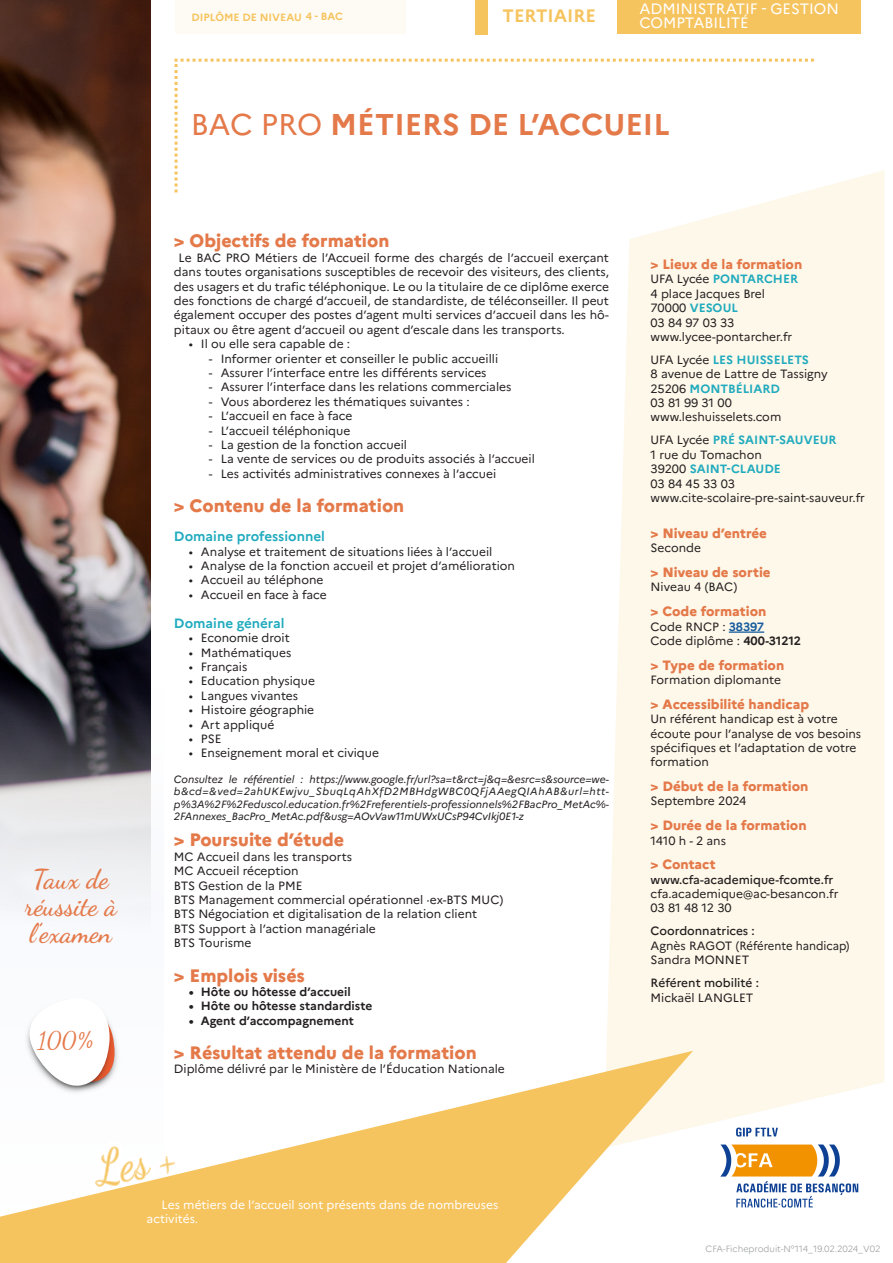
<style>
.page{position:relative;width:893px;height:1263px;background:#fff}
.page>*{position:absolute;margin:0;border:0;box-sizing:border-box;transform-origin:0 0}
.Titre-FO{font:700 30px "Marianne";color:#e4794a}
.t1{font:27px/27px "Dancing Script";color:#e4794a}
.métier{font:24px "Dancing Script";color:#e4794a}
.TITRE_criteres_ORANGE{font:800 18px "Marianne";color:#e4794a}
.référentiel_de_formation{font:800 18px "Marianne";color:#e4794a}
.t2{font:700 18px "Marianne";color:#f6c45f}
.Domaine-Secteur{font:15px "Marianne";color:#fff}
.ONGLET_Critères{font:800 13.5px "Marianne";color:#e4794a}
.SOUS-TITRE_standard_BLEU{font:700 13.5px "Marianne";color:#21abbe}
.TEXTE_STANDARD{font:12px/14.4px "Marianne";color:#231f20;text-align:justify}
.ONGLET_Texte{font:12px/14.4px "Marianne";color:#231f20}
.t3{font:700 12px "Marianne";color:#231f20}
.ONGLET_Texte-2{font:500 12px "Marianne";color:#231f20}
.t4{font:12px/14.4px "Marianne";color:#fff}
.référentiel_de_formation-2{font:italic 10.5px/12.6px "Marianne";color:#231f20;text-align:justify}
.Domaine-Secteur-2{font:700 10.5px "Marianne";color:#f6c45f}
.t5{font:300 9px "Marianne";color:#95979a}
.s1{font-weight:400}
.s2{font-weight:700;color:#21abbe}
.s3{font-weight:700;color:#175d9e}
.s4{font-weight:700}
</style>
<div class="page">
<img style="left:0;top:0;width:151px;height:573px">
<svg style="left:0;top:573px;width:151px;height:345px;background:#919096"></svg>
<img style="left:720px;top:1148px;width:139px;height:60px">
<svg style="left:607px;top:170px;width:277px;height:978px;background:#fef8eb"></svg>
<svg style="left:0;top:1051px;width:693px;height:212px;fill:#f6c45f"></svg>
<div style="left:607px;top:0;width:254px;height:34px;background:#f6c45f"></div>
<div style="left:175px;top:0;width:230px;height:34px;background:#fefbf4"></div>
<svg style="left:175px;top:59px;width:639px;height:133px"></svg>
<img style="left:21px;top:1026px;width:8px;height:71px">
<svg style="left:29px;top:1015px;width:170px;height:186px"></svg>
<div style="left:482px;top:0;width:135px;height:35px;background:#fff"></div>
<div style="left:475px;top:0;width:13px;height:35px;background:#f6c45f"></div>
<hr style="left:729px;top:631px;width:35px;height:2px;background:#175d9e">
<h2 class="t1" style="left:25px;top:864px;width:93px">Taux de réussite à l’examen</h2>
<p class="métier" style="left:38px;top:1022px;width:57px">100%</p>
<p class="Domaine-Secteur-2" style="left:192px;top:10px;width:153px">DIPLÔME DE NIVEAU 4 - BAC</p>
<h3 class="t2" style="left:503px;top:5px;width:95px">TERTIAIRE</h3>
<p class="Domaine-Secteur" style="left:639px;top:0;width:201px">ADMINISTRATIF - GESTION</p>
<p class="Domaine-Secteur" style="left:639px;top:14px;width:111px">COMPTABILITÉ</p>
<p class="Titre-FO" style="left:191px;top:106px;width:480px"><span class="s1">BAC PRO</span> MÉTIERS DE L’ACCUEIL</p>
<p class="TITRE_criteres_ORANGE" style="left:174px;top:230px;width:217px">&gt; Objectifs de formation</p>
<p class="TEXTE_STANDARD" style="left:174px;top:250px;width:437px;text-indent:5px">Le BAC PRO Métiers de l’Accueil forme des chargés de l’accueil exerçant dans toutes organisations susceptibles de recevoir des visiteurs, des clients, des usagers et du trafic téléphonique. Le ou la titulaire de ce diplôme exerce des fonctions de chargé d’accueil, de standardiste, de téléconseiller. Il peut également occuper des postes d’agent multi services d’accueil dans les hô&shy;pitaux ou être agent d’accueil ou agent d’escale dans les transports.</p>
<p class="TEXTE_STANDARD" style="left:189px;top:337px;width:163px">• Il ou elle sera capable de :</p>
<p class="TEXTE_STANDARD" style="left:209px;top:351px;width:291px">- Informer orienter et conseiller le public accueilli</p>
<p class="TEXTE_STANDARD" style="left:209px;top:365px;width:279px">- Assurer l’interface entre les différents services</p>
<p class="TEXTE_STANDARD" style="left:209px;top:380px;width:304px">- Assurer l’interface dans les relations commerciales</p>
<p class="TEXTE_STANDARD" style="left:209px;top:394px;width:262px">- Vous aborderez les thématiques suivantes :</p>
<p class="TEXTE_STANDARD" style="left:209px;top:409px;width:145px">- L’accueil en face à face</p>
<p class="TEXTE_STANDARD" style="left:209px;top:423px;width:143px">- L’accueil téléphonique</p>
<p class="TEXTE_STANDARD" style="left:209px;top:437px;width:200px">- La gestion de la fonction accueil</p>
<p class="TEXTE_STANDARD" style="left:209px;top:452px;width:328px">- La vente de services ou de produits associés à l’accueil</p>
<p class="TEXTE_STANDARD" style="left:209px;top:466px;width:289px">- Les activités administratives connexes à l’accuei</p>
<p class="TITRE_criteres_ORANGE" style="left:174px;top:495px;width:232px">&gt; Contenu de la formation</p>
<p class="SOUS-TITRE_standard_BLEU" style="left:174px;top:528px;width:153px">Domaine professionnel</p>
<p class="TEXTE_STANDARD" style="left:189px;top:544px;width:305px">• Analyse et traitement de situations liées à l’accueil</p>
<p class="TEXTE_STANDARD" style="left:189px;top:558px;width:328px">• Analyse de la fonction accueil et projet d’amélioration</p>
<p class="TEXTE_STANDARD" style="left:189px;top:573px;width:136px">• Accueil au téléphone</p>
<p class="TEXTE_STANDARD" style="left:189px;top:587px;width:139px">• Accueil en face à face</p>
<p class="SOUS-TITRE_standard_BLEU" style="left:174px;top:615px;width:112px">Domaine général</p>
<p class="TEXTE_STANDARD" style="left:189px;top:631px;width:102px">• Economie droit</p>
<p class="TEXTE_STANDARD" style="left:189px;top:645px;width:104px">• Mathématiques</p>
<p class="TEXTE_STANDARD" style="left:189px;top:659px;width:60px">• Français</p>
<p class="TEXTE_STANDARD" style="left:189px;top:674px;width:128px">• Education physique</p>
<p class="TEXTE_STANDARD" style="left:189px;top:688px;width:111px">• Langues vivantes</p>
<p class="TEXTE_STANDARD" style="left:189px;top:703px;width:127px">• Histoire géographie</p>
<p class="TEXTE_STANDARD" style="left:189px;top:717px;width:87px">• Art appliqué</p>
<p class="TEXTE_STANDARD" style="left:189px;top:731px;width:34px">• PSE</p>
<p class="TEXTE_STANDARD" style="left:189px;top:746px;width:192px">• Enseignement moral et civique</p>
<p class="référentiel_de_formation-2" style="left:174px;top:773px;width:436px">Consultez le référentiel : https://www.google.fr/url?sa=t&amp;rct=j&amp;q=&amp;esrc=s&amp;source=we&shy;b&amp;cd=&amp;ved=2ahUKEwjvu_SbuqLqAhXfD2MBHdgWBC0QFjAAegQIAhAB&amp;url=htt&shy;p%3A%2F%2Feduscol.education.fr%2Freferentiels-professionnels%2FBacPro_MetAc%- 2FAnnexes_BacPro_MetAc.pdf&amp;usg=AOvVaw11mUWxUCsP94CvIkj0E1-z</p>
<p class="référentiel_de_formation" style="left:174px;top:829px;width:172px">&gt; Poursuite d’étude</p>
<p class="TEXTE_STANDARD" style="left:174px;top:849px;width:180px">MC Accueil dans les transports</p>
<p class="TEXTE_STANDARD" style="left:174px;top:864px;width:126px">MC Accueil réception</p>
<p class="TEXTE_STANDARD" style="left:174px;top:878px;width:130px">BTS Gestion de la PME</p>
<p class="TEXTE_STANDARD" style="left:174px;top:892px;width:331px">BTS Management commercial opérationnel ·ex-BTS MUC)</p>
<p class="TEXTE_STANDARD" style="left:174px;top:907px;width:305px">BTS Négociation et digitalisation de la relation client</p>
<p class="TEXTE_STANDARD" style="left:174px;top:921px;width:204px">BTS Support à l’action managériale</p>
<p class="TEXTE_STANDARD" style="left:174px;top:936px;width:79px">BTS Tourisme</p>
<p class="TITRE_criteres_ORANGE" style="left:174px;top:964px;width:133px">&gt; Emplois visés</p>
<p class="t3" style="left:189px;top:984px;width:163px">• Hôte ou hôtesse d’accueil</p>
<p class="t3" style="left:189px;top:999px;width:185px">• Hôte ou hôtesse standardiste</p>
<p class="t3" style="left:189px;top:1013px;width:166px">• Agent d’accompagnement</p>
<p class="TITRE_criteres_ORANGE" style="left:174px;top:1042px;width:304px">&gt; Résultat attendu de la formation</p>
<p class="TEXTE_STANDARD" style="left:174px;top:1062px;width:332px">Diplôme délivré par le Ministère de l’Éducation Nationale</p>
<p class="ONGLET_Critères" style="left:651px;top:256px;width:153px">&gt; Lieux de la formation</p>
<p class="ONGLET_Texte" style="left:651px;top:272px;width:149px">UFA Lycée <span class="s2">PONTARCHER<br></span>4 place Jacques Brel<br>70000 <span class="s2">VESOUL<br></span>03 84 97 03 33 www.lycee-pontarcher.fr</p>
<p class="ONGLET_Texte" style="left:651px;top:352px;width:179px">UFA Lycée <span class="s2">LES HUISSELETS<br></span>8 avenue de Lattre de Tassigny<br>25206 <span class="s2">MONTBÉLIARD<br></span>03 81 99 31 00 www.leshuisselets.com</p>
<p class="ONGLET_Texte" style="left:651px;top:433px;width:216px">UFA Lycée <span class="s2">PRÉ SAINT-SAUVEUR<br></span>1 rue du Tomachon<br>39200 <span class="s2">SAINT-CLAUDE<br></span>03 84 45 33 03 www.cite-scolaire-pre-saint-sauveur.fr</p>
<p class="ONGLET_Critères" style="left:651px;top:525px;width:118px">&gt; Niveau d’entrée</p>
<p class="ONGLET_Texte" style="left:651px;top:541px;width:52px">Seconde</p>
<p class="ONGLET_Critères" style="left:651px;top:564px;width:122px">&gt; Niveau de sortie</p>
<p class="ONGLET_Texte" style="left:651px;top:580px;width:88px">Niveau 4 (BAC)</p>
<p class="ONGLET_Critères" style="left:651px;top:603px;width:117px">&gt; Code formation</p>
<p class="ONGLET_Texte" style="left:651px;top:619px;width:115px">Code RNCP : <span class="s3">38397</span></p>
<p class="ONGLET_Texte" style="left:651px;top:633px;width:152px">Code diplôme : <span class="s4">400-31212</span></p>
<p class="ONGLET_Critères" style="left:651px;top:657px;width:135px">&gt; Type de formation</p>
<p class="ONGLET_Texte" style="left:651px;top:672px;width:132px">Formation diplomante</p>
<p class="ONGLET_Critères" style="left:651px;top:696px;width:160px">&gt; Accessibilité handicap</p>
<p class="ONGLET_Texte" style="left:651px;top:712px;width:212px">Un référent handicap est à votre écoute pour l’analyse de vos besoins spécifiques et l’adaptation de votre formation</p>
<p class="ONGLET_Critères" style="left:651px;top:778px;width:159px">&gt; Début de la formation</p>
<p class="ONGLET_Texte" style="left:651px;top:794px;width:97px">Septembre 2024</p>
<p class="ONGLET_Critères" style="left:651px;top:817px;width:158px">&gt; Durée de la formation</p>
<p class="ONGLET_Texte" style="left:651px;top:833px;width:77px">1410 h - 2 ans</p>
<p class="ONGLET_Critères" style="left:651px;top:856px;width:67px">&gt; Contact</p>
<p class="ONGLET_Texte-2" style="left:651px;top:872px;width:184px">www.cfa-academique-fcomte.fr</p>
<p class="ONGLET_Texte" style="left:651px;top:886px;width:189px">cfa.academique@ac-besancon.fr</p>
<p class="ONGLET_Texte" style="left:651px;top:901px;width:83px">03 81 48 12 30</p>
<p class="ONGLET_Texte-2" style="left:651px;top:924px;width:106px">Coordonnatrices :</p>
<p class="ONGLET_Texte" style="left:651px;top:938px;width:200px">Agnès RAGOT (Référente handicap)</p>
<p class="ONGLET_Texte" style="left:651px;top:953px;width:100px">Sandra MONNET</p>
<p class="ONGLET_Texte-2" style="left:651px;top:975px;width:110px">Référent mobilité :</p>
<p class="ONGLET_Texte" style="left:651px;top:990px;width:104px">Mickaël LANGLET</p>
<p class="t4" style="left:147px;top:1197px;width:353px;text-indent:15px">Les métiers de l’accueil sont présents dans de nombreuses activités.</p>
<p class="t5" style="left:706px;top:1243px;width:176px">CFA-Ficheproduit-N°114_19.02.2024_V02</p>
</div>
